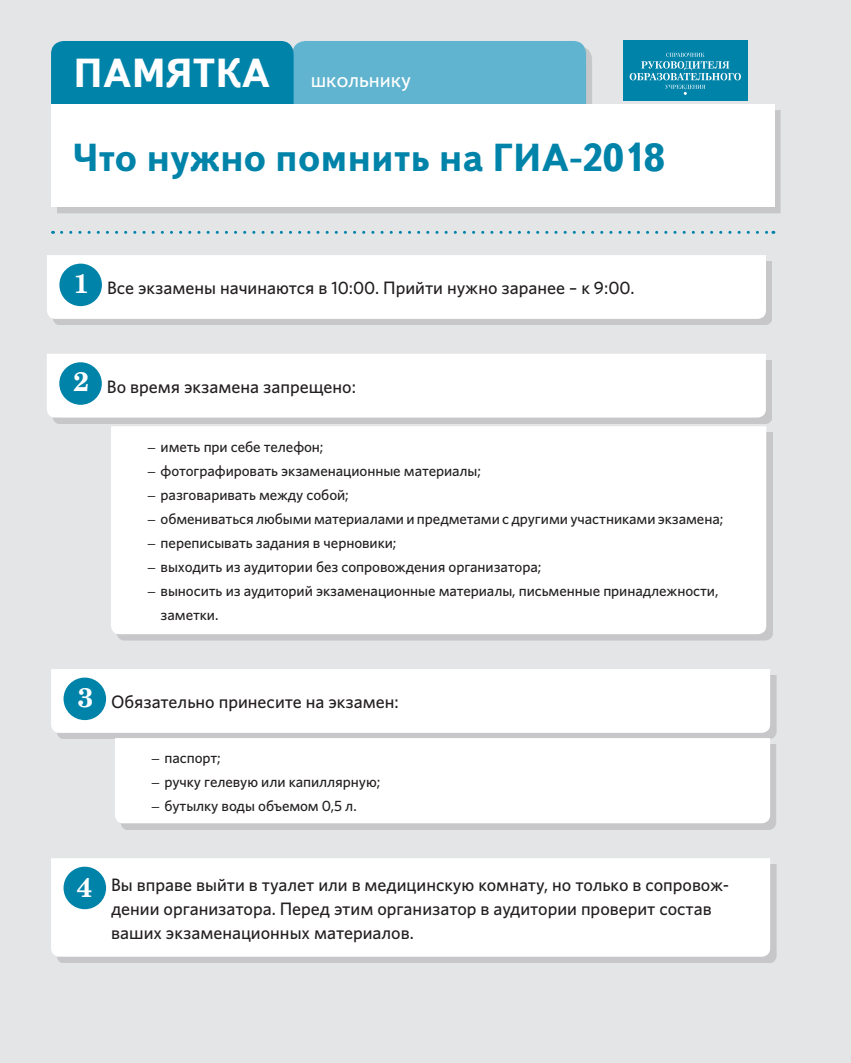
<style>
.page{position:relative;width:851px;height:1063px;background:#fff}
.page>*{position:absolute;margin:0;border:0;box-sizing:border-box;transform-origin:0 0}
.t1{font:700 40.5px "Text Book C";color:#fff}
.t2{font:700 39px "Text Book C";color:#0083a9}
.t3{font:700 27px "Century Schlbk Cyr";color:#fff}
.t4{font:21px "Text Book C";color:#fff}
._01{font:500 18px/24px "Whitney";color:#231f20}
.t5{font:500 15px/24px "Whitney";letter-spacing:-.005em;color:#231f20}
.s1{font-family:"Century Schlbk Cyr";font-weight:400}
</style>
<div class="page">
<div style="left:0;top:0;width:850px;height:1063px;background:#e4e5e7"></div>
<div style="left:53px;top:261px;width:719px;height:64px;background:#c7c7c9"></div>
<div style="left:47px;top:255px;width:718px;height:64px;background:#fff"></div>
<div style="left:59px;top:264px;width:43px;height:42px;background:#0083a9;border-radius:50%"></div>
<div style="left:57px;top:47px;width:723px;height:166px;background:#231f20;opacity:.15"></div>
<div style="left:292px;top:41px;width:294px;height:88px;background:#60b4cf;border-radius:13px"></div>
<div style="left:51px;top:41px;width:242px;height:88px;background:#0083a9;border-radius:13px"></div>
<div style="left:51px;top:104px;width:723px;height:103px;background:#fff"></div>
<svg style="left:62px;top:231px;width:711px;height:3px"></svg>
<div style="left:623px;top:40px;width:124px;height:61px;background:#0083a9"></div>
<svg style="left:629px;top:53px;width:111px;height:42px"></svg>
<div style="left:53px;top:360px;width:718px;height:64px;background:#c7c7c9"></div>
<div style="left:47px;top:354px;width:718px;height:64px;background:#fff"></div>
<div style="left:59px;top:362px;width:43px;height:43px;background:#0083a9;border-radius:50%"></div>
<div style="left:117px;top:432px;width:655px;height:208px;background:#c7c7c9"></div>
<div style="left:111px;top:426px;width:655px;height:208px;background:#fff"></div>
<div style="left:57px;top:675px;width:719px;height:64px;background:#c7c7c9"></div>
<div style="left:51px;top:669px;width:719px;height:64px;background:#fff"></div>
<div style="left:63px;top:678px;width:43px;height:42px;background:#0083a9;border-radius:50%"></div>
<div style="left:121px;top:744px;width:655px;height:85px;background:#231f20;opacity:.15"></div>
<div style="left:115px;top:738px;width:655px;height:85px;background:#fff"></div>
<div style="left:57px;top:864px;width:719px;height:99px;background:#c7c7c9"></div>
<div style="left:51px;top:858px;width:719px;height:99px;background:#fff"></div>
<div style="left:63px;top:867px;width:43px;height:42px;background:#0083a9;border-radius:50%"></div>
<p class="t1" style="left:73px;top:50px;width:198px">ПАМЯТКА</p>
<p class="t4" style="left:311px;top:68px;width:102px">школьнику</p>
<p class="t2" style="left:72px;top:135px;width:594px">Что нужно помнить на ГИА-2018</p>
<p class="t3" style="left:74px;top:266px;width:17px">1</p>
<p class="_01" style="left:107px;top:276px;width:529px">Все экзамены начинаются в 10:00. Прийти нужно заранее – к 9:00.</p>
<p class="t3" style="left:73px;top:365px;width:17px">2</p>
<p class="_01" style="left:107px;top:374px;width:250px">Во время экзамена запрещено:</p>
<p class="t5" style="left:148px;top:435px;width:177px"><span class="s1">–</span> иметь при себе телефон;</p>
<p class="t5" style="left:148px;top:459px;width:334px"><span class="s1">–</span> фотографировать экзаменационные материалы;</p>
<p class="t5" style="left:148px;top:483px;width:202px"><span class="s1">–</span> разговаривать между собой;</p>
<p class="t5" style="left:148px;top:507px;width:577px"><span class="s1">–</span> обмениваться любыми материалами и предметами с другими участниками экзамена;</p>
<p class="t5" style="left:148px;top:531px;width:250px"><span class="s1">–</span> переписывать задания в черновики;</p>
<p class="t5" style="left:148px;top:555px;width:395px"><span class="s1">–</span> выходить из аудитории без сопровождения организатора;</p>
<p class="t5" style="left:161px;top:579px;width:559px;text-indent:-13px"><span class="s1">–</span> выносить из аудиторий экзаменационные материалы, письменные принадлежности, заметки.</p>
<p class="t3" style="left:78px;top:680px;width:17px">3</p>
<p class="_01" style="left:111px;top:690px;width:289px">Обязательно принесите на экзамен:</p>
<p class="t5" style="left:152px;top:745px;width:71px"><span class="s1">–</span> паспорт;</p>
<p class="t5" style="left:152px;top:769px;width:230px"><span class="s1">–</span> ручку гелевую или капиллярную;</p>
<p class="t5" style="left:152px;top:793px;width:206px"><span class="s1">–</span> бутылку воды объемом 0,5 л.</p>
<p class="t3" style="left:77px;top:871px;width:17px">4</p>
<p class="_01" style="left:111px;top:872px;width:617px">Вы вправе выйти в туалет или в медицинскую комнату, но только в сопровож&shy;дении организатора. Перед этим организатор в аудитории проверит состав ваших экзаменационных материалов.</p>
</div>
